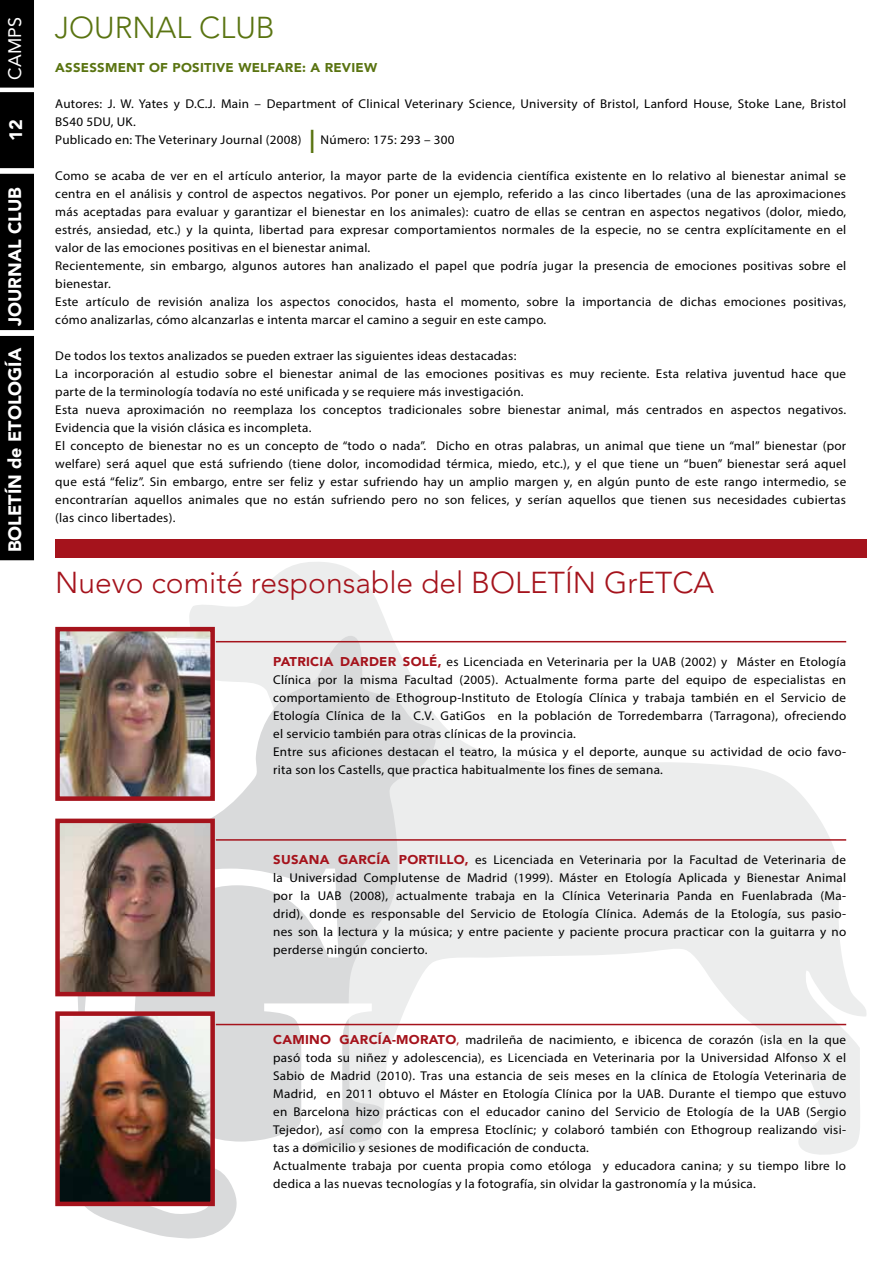
<style>
.page{position:relative;width:893px;height:1263px;background:#fff}
.page>*{position:absolute;margin:0;border:0;box-sizing:border-box;transform-origin:0 0}
.t1{font:33px "Avenir";color:#5a7411}
.t2{font:300 30px "Avenir";color:#a5131c}
.t3{font:300 30px "Avenir";color:#5a7411}
.t4{font:900 18px "Avenir";color:#fff}
.t5{font:18px "Avenir";color:#fff}
.t6{font:12.75px/18px "Myriad Pro";letter-spacing:.02em;color:#000}
.t7{font:900 12.75px "Avenir";letter-spacing:.02em;color:#a5131c}
.t8{font:900 12.75px "Avenir";letter-spacing:.02em;color:#5a7411}
.s1{font-family:"Avenir";font-weight:900;color:#a5131c}
.s2{color:#a5131c}
</style>
<div class="page">
<svg style="left:186px;top:562px;width:681px;height:593px"></svg>
<svg style="left:65px;top:635px;width:375px;height:604px"></svg>
<svg style="left:85px;top:868px;width:287px;height:291px;fill:#d9dadb"></svg>
<div style="left:0;top:174px;width:34px;height:156px;background:#000"></div>
<div style="left:0;top:0;width:34px;height:168px;background:#000"></div>
<div style="left:0;top:336px;width:34px;height:224px;background:#000"></div>
<div style="left:55px;top:539px;width:812px;height:18px;background:#a5131c"></div>
<img style="left:60px;top:1016px;width:150px;height:185px">
<div style="left:55px;top:1011px;width:160px;height:195px;border:4px solid #a5131c"></div>
<img style="left:60px;top:632px;width:150px;height:164px">
<div style="left:55px;top:627px;width:160px;height:174px;border:4px solid #a5131c"></div>
<img style="left:60px;top:824px;width:150px;height:167px">
<div style="left:55px;top:819px;width:160px;height:177px;border:4px solid #a5131c"></div>
<hr style="left:216px;top:641px;width:630px;height:1px;background:#a5131c">
<hr style="left:216px;top:839px;width:630px;height:2px;background:#a5131c">
<hr style="left:216px;top:1024px;width:630px;height:1px;background:#a5131c">
<h3 class="t5" style="left:4px;top:80px;width:64px;rotate:-90deg">CAMPS</h3>
<h3 class="t4" style="left:0;top:141px;width:23px;rotate:-90deg">12</h3>
<h3 class="t4" style="left:-1px;top:326px;width:140px;rotate:-90deg">JOURNAL CLUB</h3>
<h3 class="t4" style="left:-1px;top:552px;width:206px;rotate:-90deg">BOLETÍN DE ETOLOGÍA</h3>
<h2 class="t3" style="left:55px;top:10px;width:222px">JOU RNAL CLUB</h2>
<p class="t8" style="left:55px;top:57px;width:10px">ASS</p>
<p class="t8" style="left:81px;top:57px;width:19px">ESSM</p>
<p class="t8" style="left:118px;top:57px;width:261px">ENT OF POSITIVE WELFARE: A REVIEW</p>
<p class="t6" style="left:55px;top:95px;width:792px">Autores: J. W. Yates y D.C.J. Main – Department of Clinical Veterinary Science, University of Bristol, Lanford House, Stoke Lane, Bristol<br>BS40 5DU, UK.<br>Publicado en: The Veterinary Journal (2008)</p>
<h1 class="t1" style="left:308px;top:122px;width:4px">ı</h1>
<p class="t6" style="left:321px;top:131px;width:136px">Número: 175: 293 – 300</p>
<p class="t6" style="left:55px;top:167px;width:792px">Como se acaba de ver en el artículo anterior, la mayor parte de la evidencia científica existente en lo relativo al bienestar animal se centra en el análisis y control de aspectos negativos. Por poner un ejemplo, referido a las cinco libertades (una de las aproximaciones más aceptadas para evaluar y garantizar el bienestar en los animales): cuatro de ellas se centran en aspectos negativos (dolor, miedo, estrés, ansiedad, etc.) y la quinta, libertad para expresar comportamientos normales de la especie, no se centra explícitamente en el valor de las emociones positivas en el bienestar animal.<br>Recientemente, sin embargo, algunos autores han analizado el papel que podría jugar la presencia de emociones positivas sobre el bienestar.<br>Este artículo de revisión analiza los aspectos conocidos, hasta el momento, sobre la importancia de dichas emociones positivas, cómo analizarlas, cómo alcanzarlas e intenta marcar el camino a seguir en este campo.</p>
<p class="t6" style="left:55px;top:347px;width:792px">De todos los textos analizados se pueden extraer las siguientes ideas destacadas:<br>La incorporación al estudio sobre el bienestar animal de las emociones positivas es muy reciente. Esta relativa juventud hace que parte de la terminología todavía no esté unificada y se requiere más investigación.<br>Esta nueva aproximación no reemplaza los conceptos tradicionales sobre bienestar animal, más centrados en aspectos negativos.<br>Evidencia que la visión clásica es incompleta.<br>El concepto de bienestar no es un concepto de “todo o nada”. Dicho en otras palabras, un animal que tiene un “mal” bienestar (por welfare) será aquel que está sufriendo (tiene dolor, incomodidad térmica, miedo, etc.), y el que tiene un “buen” bienestar será aquel que está “feliz”. Sin embargo, entre ser feliz y estar sufriendo hay un amplio margen y, en algún punto de este rango intermedio, se encontrarían aquellos animales que no están sufriendo pero no son felices, y serían aquellos que tienen sus necesidades cubiertas (las cinco libertades).</p>
<h2 class="t2" style="left:55px;top:565px;width:621px">N uevo comité responsable del BOLETÍN GrETCA</h2>
<p class="t6" style="left:273px;top:653px;width:574px;text-indent:156px"><span class="s1">É,</span> es Licenciada en Veterinaria per la UAB (2002) y Máster en Etología Clínica por la misma Facultad (2005). Actualmente forma parte del equipo de especialistas en comportamiento de Ethogroup-Instituto de Etología Clínica y trabaja también en el Servicio de Etología Clínica de la C.V. GatiGos en la población de Torredembarra (Tarragona), ofreciendo el servicio también para otras clínicas de la provincia.<br>Entre sus aficiones destacan el teatro, la música y el deporte, aunque su actividad de ocio favo&shy;rita son los Castells, que practica habitualmente los fines de semana.</p>
<p class="t7" style="left:273px;top:651px;width:140px">PATRICIA DARDER SOL</p>
<p class="t7" style="left:273px;top:849px;width:144px">SUSANA GARCÍA PORTILLO</p>
<p class="t6" style="left:273px;top:851px;width:575px;text-align:justify;text-indent:192px"><span class="s1">,</span> es Licenciada en Veterinaria por la Facultad de Veterinaria de la Universidad Complutense de Madrid (1999). Máster en Etología Aplicada y Bienestar Animal por la UAB (2008), actualmente trabaja en la Clínica Veterinaria Panda en Fuenlabrada (Ma&shy;drid), donde es responsable del Servicio de Etología Clínica. Además de la Etología, sus pasio&shy;nes son la lectura y la música; y entre paciente y paciente procura practicar con la guitarra y no perderse ningún concierto.</p>
<p class="t7" style="left:273px;top:1029px;width:42px">CAMINO</p>
<p class="t7" style="left:339px;top:1029px;width:69px">GARCÍA-MOR</p>
<p class="t6" style="left:273px;top:1031px;width:575px;text-indent:156px"><span class="s1">ATO</span><span class="s2">,</span> madrileña de nacimiento, e ibicenca de corazón (isla en la que pasó toda su niñez y adolescencia), es Licenciada en Veterinaria por la Universidad Alfonso X el Sabio de Madrid (2010). Tras una estancia de seis meses en la clínica de Etología Veterinaria de Madrid, en 2011 obtuvo el Máster en Etología Clínica por la UAB. Durante el tiempo que estuvo en Barcelona hizo prácticas con el educador canino del Servicio de Etología de la UAB (Sergio Tejedor), así como con la empresa Etoclínic; y colaboró también con Ethogroup realizando visi&shy;tas a domicilio y sesiones de modificación de conducta.<br>Actualmente trabaja por cuenta propia como etóloga y educadora canina; y su tiempo libre lo dedica a las nuevas tecnologías y la fotografía, sin olvidar la gastronomía y la música.</p>
</div>
